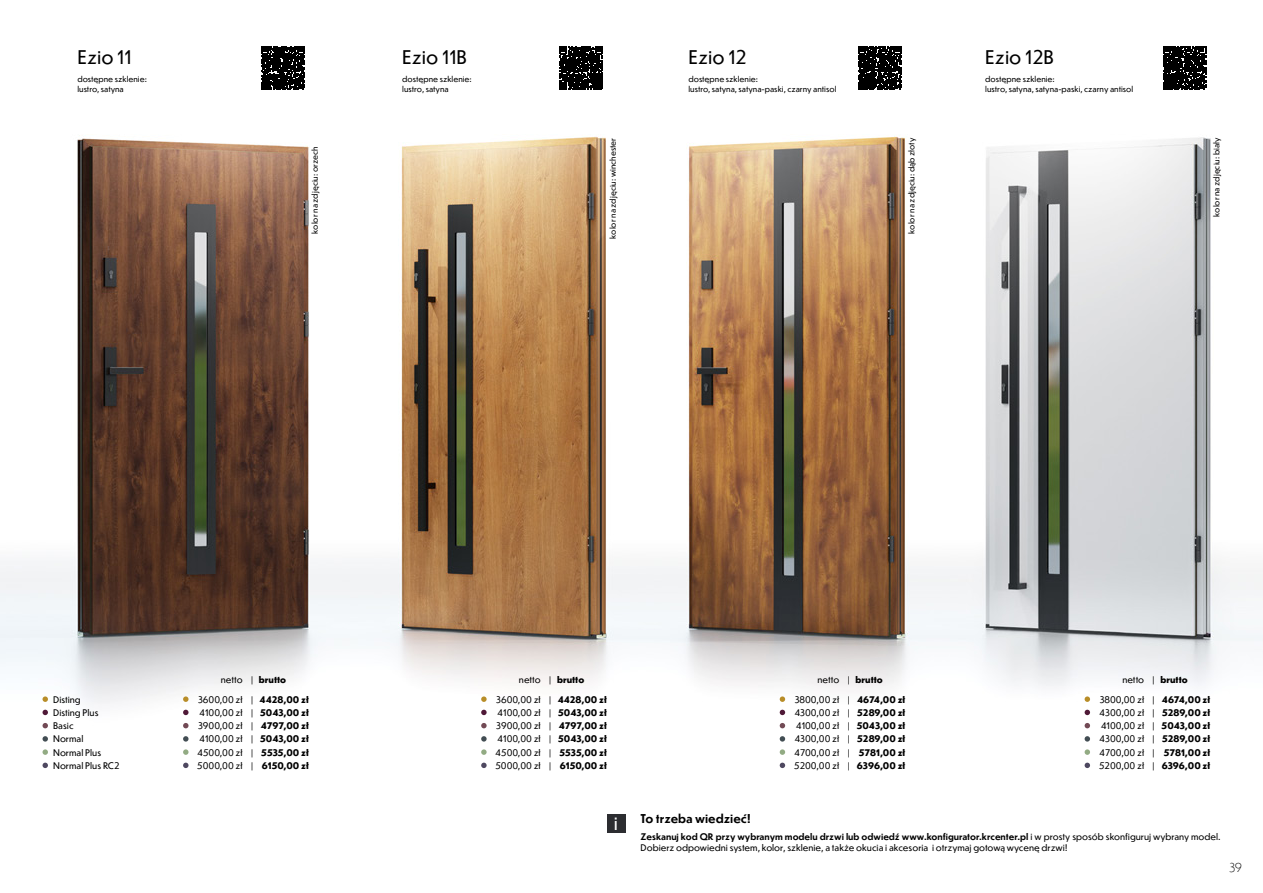
<style>
.page{position:relative;width:1263px;height:893px;background:#fff}
.page>*{position:absolute;margin:0;border:0;box-sizing:border-box;transform-origin:0 0}
.t1{font:18.6px "Dunbar Text";color:#000}
.t2{font:18px "Dunbar Text";color:#fff}
.t3{font:700 12px "Dunbar Text";color:#000}
.t4{font:300 12px "Dunbar Low";color:#000}
.t5{font:9px/10.8px "Dunbar Text";color:#000}
.t6{font:800 9px "Dunbar Text";color:#000}
.t7{font:7.95px "Dunbar Text";color:#000}
.s1{font-weight:700}
</style>
<div class="page">
<img style="left:0;top:135px;width:1263px;height:630px">
<svg style="left:261px;top:47px;width:43px;height:43px;background:#171717"></svg>
<svg style="left:560px;top:47px;width:43px;height:43px;background:#151515"></svg>
<svg style="left:858px;top:47px;width:43px;height:43px;background:#171717"></svg>
<svg style="left:1163px;top:47px;width:43px;height:43px;background:#161616"></svg>
<div style="left:607px;top:814px;width:18px;height:18px;background:#2c2d31"></div>
<svg style="left:183px;top:696px;width:6px;height:6px"></svg>
<svg style="left:481px;top:696px;width:6px;height:6px"></svg>
<svg style="left:1084px;top:696px;width:6px;height:6px"></svg>
<svg style="left:780px;top:696px;width:5px;height:6px"></svg>
<svg style="left:43px;top:696px;width:5px;height:6px"></svg>
<svg style="left:183px;top:710px;width:6px;height:5px"></svg>
<svg style="left:481px;top:710px;width:6px;height:5px"></svg>
<svg style="left:1084px;top:710px;width:6px;height:5px"></svg>
<svg style="left:780px;top:710px;width:5px;height:5px"></svg>
<svg style="left:43px;top:710px;width:5px;height:5px"></svg>
<svg style="left:183px;top:723px;width:6px;height:5px"></svg>
<svg style="left:481px;top:723px;width:6px;height:5px"></svg>
<svg style="left:1084px;top:723px;width:6px;height:5px"></svg>
<svg style="left:780px;top:723px;width:5px;height:5px"></svg>
<svg style="left:43px;top:723px;width:5px;height:5px"></svg>
<svg style="left:183px;top:736px;width:6px;height:6px"></svg>
<svg style="left:481px;top:736px;width:6px;height:6px"></svg>
<svg style="left:1084px;top:736px;width:6px;height:6px"></svg>
<svg style="left:780px;top:736px;width:5px;height:6px"></svg>
<svg style="left:43px;top:736px;width:5px;height:6px"></svg>
<svg style="left:183px;top:749px;width:6px;height:6px"></svg>
<svg style="left:481px;top:749px;width:6px;height:6px"></svg>
<svg style="left:1084px;top:749px;width:6px;height:6px"></svg>
<svg style="left:780px;top:749px;width:5px;height:6px"></svg>
<svg style="left:43px;top:749px;width:5px;height:6px"></svg>
<svg style="left:183px;top:763px;width:6px;height:5px"></svg>
<svg style="left:481px;top:763px;width:6px;height:5px"></svg>
<svg style="left:1084px;top:763px;width:6px;height:5px"></svg>
<svg style="left:780px;top:763px;width:5px;height:5px"></svg>
<svg style="left:43px;top:763px;width:5px;height:5px"></svg>
<p class="t1" style="left:77px;top:44px;width:56px">Ezio 11</p>
<p class="t7" style="left:77px;top:74px;width:71px">dostępne szklenie:</p>
<p class="t7" style="left:77px;top:83px;width:48px">lustro, satyna</p>
<p class="t1" style="left:402px;top:44px;width:66px">Ezio 11B</p>
<p class="t1" style="left:688px;top:44px;width:60px">Ezio 12</p>
<p class="t1" style="left:985px;top:44px;width:70px">Ezio 12B</p>
<p class="t7" style="left:402px;top:74px;width:71px">dostępne szklenie:</p>
<p class="t7" style="left:402px;top:83px;width:48px">lustro, satyna</p>
<p class="t7" style="left:688px;top:74px;width:71px">dostępne szklenie:</p>
<p class="t7" style="left:688px;top:83px;width:150px">lustro, satyna, satyna-paski, czarny antisol</p>
<p class="t7" style="left:985px;top:74px;width:71px">dostępne szklenie:</p>
<p class="t7" style="left:985px;top:83px;width:150px">lustro, satyna, satyna-paski, czarny antisol</p>
<p class="t7" style="left:309px;top:234px;width:88px;rotate:-90deg">kolor na zdjęciu: orzech</p>
<p class="t7" style="left:607px;top:239px;width:102px;rotate:-90deg">kolor na zdjęciu: winchester</p>
<p class="t7" style="left:906px;top:234px;width:97px;rotate:-90deg">kolor na zdjęciu: dąb złoty</p>
<p class="t7" style="left:1211px;top:217px;width:80px;rotate:-90deg">kolor na zdjęciu: biały</p>
<p class="t5" style="left:221px;top:674px;width:23px">netto</p>
<p class="t5" style="left:251px;top:674px;width:4px">|</p>
<p class="t6" style="left:259px;top:673px;width:29px">brutto</p>
<p class="t5" style="left:519px;top:674px;width:23px">netto</p>
<p class="t5" style="left:549px;top:674px;width:4px">|</p>
<p class="t6" style="left:557px;top:673px;width:29px">brutto</p>
<p class="t5" style="left:817px;top:674px;width:23px">netto</p>
<p class="t5" style="left:848px;top:674px;width:4px">|</p>
<p class="t6" style="left:855px;top:673px;width:29px">brutto</p>
<p class="t5" style="left:1122px;top:674px;width:23px">netto</p>
<p class="t5" style="left:1152px;top:674px;width:4px">|</p>
<p class="t6" style="left:1160px;top:673px;width:29px">brutto</p>
<p class="t5" style="left:53px;top:694px;width:29px">Disting</p>
<p class="t5" style="left:198px;top:694px;width:46px">3600,00 zł</p>
<p class="t5" style="left:251px;top:694px;width:4px">|</p>
<p class="t6" style="left:260px;top:693px;width:51px">4428,00 zł</p>
<p class="t5" style="left:496px;top:694px;width:46px">3600,00 zł</p>
<p class="t5" style="left:549px;top:694px;width:4px">|</p>
<p class="t6" style="left:558px;top:693px;width:51px">4428,00 zł</p>
<p class="t5" style="left:795px;top:694px;width:46px">3800,00 zł</p>
<p class="t5" style="left:848px;top:694px;width:4px">|</p>
<p class="t6" style="left:857px;top:693px;width:50px">4674,00 zł</p>
<p class="t5" style="left:1100px;top:694px;width:46px">3800,00 zł</p>
<p class="t5" style="left:1152px;top:694px;width:4px">|</p>
<p class="t6" style="left:1162px;top:693px;width:50px">4674,00 zł</p>
<p class="t5" style="left:53px;top:707px;width:47px">Disting Plus</p>
<p class="t5" style="left:199px;top:707px;width:45px">4100,00 zł</p>
<p class="t5" style="left:251px;top:707px;width:4px">|</p>
<p class="t6" style="left:260px;top:706px;width:50px">5043,00 zł</p>
<p class="t5" style="left:497px;top:707px;width:45px">4100,00 zł</p>
<p class="t5" style="left:549px;top:707px;width:4px">|</p>
<p class="t6" style="left:558px;top:706px;width:50px">5043,00 zł</p>
<p class="t5" style="left:794px;top:707px;width:46px">4300,00 zł</p>
<p class="t5" style="left:848px;top:707px;width:4px">|</p>
<p class="t6" style="left:857px;top:706px;width:50px">5289,00 zł</p>
<p class="t5" style="left:1099px;top:707px;width:46px">4300,00 zł</p>
<p class="t5" style="left:1152px;top:707px;width:4px">|</p>
<p class="t6" style="left:1162px;top:706px;width:50px">5289,00 zł</p>
<p class="t5" style="left:53px;top:720px;width:22px">Basic</p>
<p class="t5" style="left:198px;top:720px;width:46px">3900,00 zł</p>
<p class="t5" style="left:251px;top:720px;width:4px">|</p>
<p class="t6" style="left:261px;top:719px;width:50px">4797,00 zł</p>
<p class="t5" style="left:496px;top:720px;width:46px">3900,00 zł</p>
<p class="t5" style="left:549px;top:720px;width:4px">|</p>
<p class="t6" style="left:559px;top:719px;width:50px">4797,00 zł</p>
<p class="t5" style="left:796px;top:720px;width:45px">4100,00 zł</p>
<p class="t5" style="left:848px;top:720px;width:4px">|</p>
<p class="t6" style="left:857px;top:719px;width:50px">5043,00 zł</p>
<p class="t5" style="left:1101px;top:720px;width:45px">4100,00 zł</p>
<p class="t5" style="left:1152px;top:720px;width:4px">|</p>
<p class="t6" style="left:1161px;top:719px;width:50px">5043,00 zł</p>
<p class="t5" style="left:53px;top:733px;width:32px">Normal</p>
<p class="t5" style="left:199px;top:733px;width:45px">4100,00 zł</p>
<p class="t5" style="left:251px;top:733px;width:4px">|</p>
<p class="t6" style="left:260px;top:732px;width:50px">5043,00 zł</p>
<p class="t5" style="left:497px;top:733px;width:45px">4100,00 zł</p>
<p class="t5" style="left:549px;top:733px;width:4px">|</p>
<p class="t6" style="left:558px;top:732px;width:50px">5043,00 zł</p>
<p class="t5" style="left:794px;top:733px;width:46px">4300,00 zł</p>
<p class="t5" style="left:848px;top:733px;width:4px">|</p>
<p class="t6" style="left:857px;top:732px;width:50px">5289,00 zł</p>
<p class="t5" style="left:1099px;top:733px;width:46px">4300,00 zł</p>
<p class="t5" style="left:1152px;top:733px;width:4px">|</p>
<p class="t6" style="left:1162px;top:732px;width:50px">5289,00 zł</p>
<p class="t5" style="left:53px;top:746px;width:50px">Normal Plus</p>
<p class="t5" style="left:197px;top:746px;width:47px">4500,00 zł</p>
<p class="t5" style="left:251px;top:746px;width:4px">|</p>
<p class="t6" style="left:261px;top:746px;width:49px">5535,00 zł</p>
<p class="t5" style="left:495px;top:746px;width:47px">4500,00 zł</p>
<p class="t5" style="left:549px;top:746px;width:4px">|</p>
<p class="t6" style="left:559px;top:746px;width:49px">5535,00 zł</p>
<p class="t5" style="left:794px;top:746px;width:47px">4700,00 zł</p>
<p class="t5" style="left:848px;top:746px;width:4px">|</p>
<p class="t6" style="left:859px;top:746px;width:48px">5781,00 zł</p>
<p class="t5" style="left:1099px;top:746px;width:47px">4700,00 zł</p>
<p class="t5" style="left:1152px;top:746px;width:4px">|</p>
<p class="t6" style="left:1164px;top:746px;width:48px">5781,00 zł</p>
<p class="t5" style="left:53px;top:760px;width:68px">Normal Plus RC2</p>
<p class="t5" style="left:197px;top:760px;width:47px">5000,00 zł</p>
<p class="t5" style="left:251px;top:760px;width:4px">|</p>
<p class="t6" style="left:262px;top:759px;width:48px">6150,00 zł</p>
<p class="t5" style="left:495px;top:760px;width:47px">5000,00 zł</p>
<p class="t5" style="left:549px;top:760px;width:4px">|</p>
<p class="t6" style="left:560px;top:759px;width:48px">6150,00 zł</p>
<p class="t5" style="left:794px;top:760px;width:47px">5200,00 zł</p>
<p class="t5" style="left:848px;top:760px;width:4px">|</p>
<p class="t6" style="left:857px;top:759px;width:50px">6396,00 zł</p>
<p class="t5" style="left:1099px;top:760px;width:47px">5200,00 zł</p>
<p class="t5" style="left:1152px;top:760px;width:4px">|</p>
<p class="t6" style="left:1162px;top:759px;width:50px">6396,00 zł</p>
<p class="t2" style="left:614px;top:810px;width:6px">i</p>
<p class="t3" style="left:641px;top:810px;width:112px">To trzeba wiedzieć!</p>
<p class="t5" style="left:641px;top:831px;width:582px"><span class="s1">Zeskanuj kod QR przy wybranym modelu drzwi lub odwiedź www.konfigurator.krcenter.pl</span> i w prosty sposób skonfiguruj wybrany model.<br>Dobierz odpowiedni system, kolor, szklenie, a także okucia i akcesoria i otrzymaj gotową wycenę drzwi!</p>
<h3 class="t4" style="left:1229px;top:859px;width:14px">39</h3>
</div>
